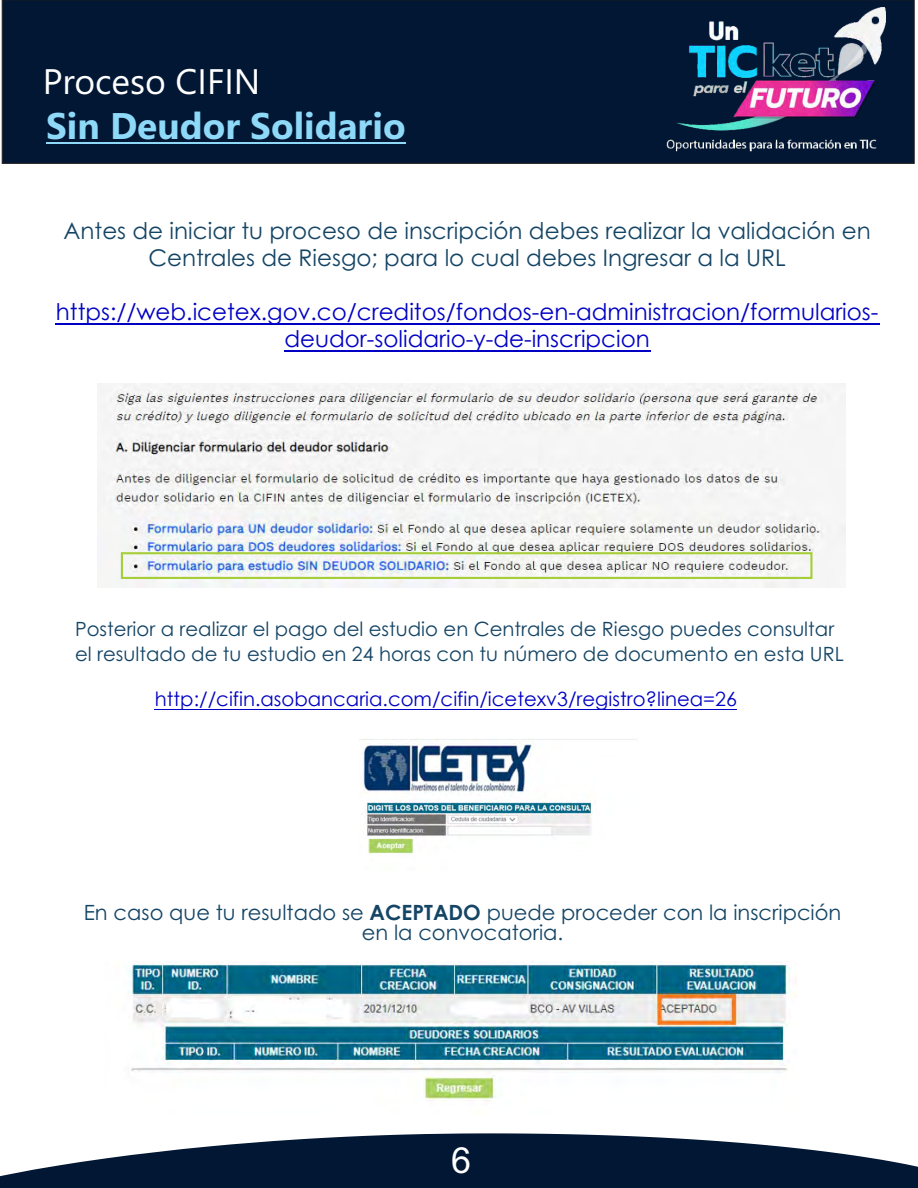
<style>
.page{position:relative;width:918px;height:1188px;background:#fff}
.page>*{position:absolute;margin:0;border:0;box-sizing:border-box;transform-origin:0 0}
.t1{font:700 37.05px "Leelawadee UI";color:#8ed8f8}
.t2{font:36px "Arial";color:#fff}
.t3{font:35.4px "Leelawadee UI";color:#fff}
.t4{font:22.95px/27px "Century Gothic";color:#154565;text-align:center}
.t5{font:22.95px/27px "Century Gothic";color:#0000c4;text-align:center}
.t6{font:21px/20.1px "Century Gothic";color:#154565;text-align:center}
.t7{font:19.65px/25.2px "Century Gothic";color:#154565}
.t8{font:19.65px "Century Gothic";color:#0000c4}
.s1{font-weight:700}
</style>
<div class="page">
<div style="left:2px;top:0;width:913px;height:164px;background:#021734;border:1px solid #231f20"></div>
<img style="left:667px;top:7px;width:218px;height:145px">
<img style="left:359px;top:739px;width:277px;height:115px">
<hr style="left:46px;top:143px;width:360px;height:1px;background:#8ed8f8">
<img style="left:98px;top:383px;width:747px;height:204px">
<div style="left:121px;top:552px;width:692px;height:27px;border:2px solid #a6ce39"></div>
<img style="left:127px;top:962px;width:669px;height:139px">
<svg style="left:0;top:1133px;width:918px;height:55px;fill:#021734"></svg>
<hr style="left:155px;top:709px;width:582px;height:1px;background:#0000c4">
<hr style="left:55px;top:324px;width:825px;height:1px;background:#0000c4">
<hr style="left:284px;top:351px;width:366px;height:1px;background:#0000c4">
<h3 class="t3" style="left:43px;top:68px;width:219px">Proceso CIFIN</h3>
<h1 class="t1" style="left:46px;top:112px;width:361px">Sin Deudor Solidario</h1>
<p class="t4" style="left:63px;top:219px;width:809px">Antes de iniciar tu proceso de inscripción debes realizar la validación en<br>Centrales de Riesgo; para lo cual debes Ingresar a la URL</p>
<p class="t5" style="left:56px;top:298px;width:824px">https://web.icetex.gov.co/creditos/fondos-en-administracion/formularios&shy;deudor-solidario-y-de-inscripcion</p>
<p class="t7" style="left:75px;top:618px;width:770px">Posterior a realizar el pago del estudio en Centrales de Riesgo puedes consultar el resultado de tu estudio en 24 horas con tu número de documento en esta URL</p>
<p class="t8" style="left:155px;top:685px;width:583px">http://cifin.asobancaria.com/cifin/icetexv3/registro?linea=26</p>
<p class="t6" style="left:84px;top:904px;width:759px">En caso que tu resultado se <span class="s1">ACEPTADO</span> puede proceder con la inscripción en la convocatoria.</p>
<h2 class="t2" style="left:451px;top:1147px;width:22px">6</h2>
</div>
